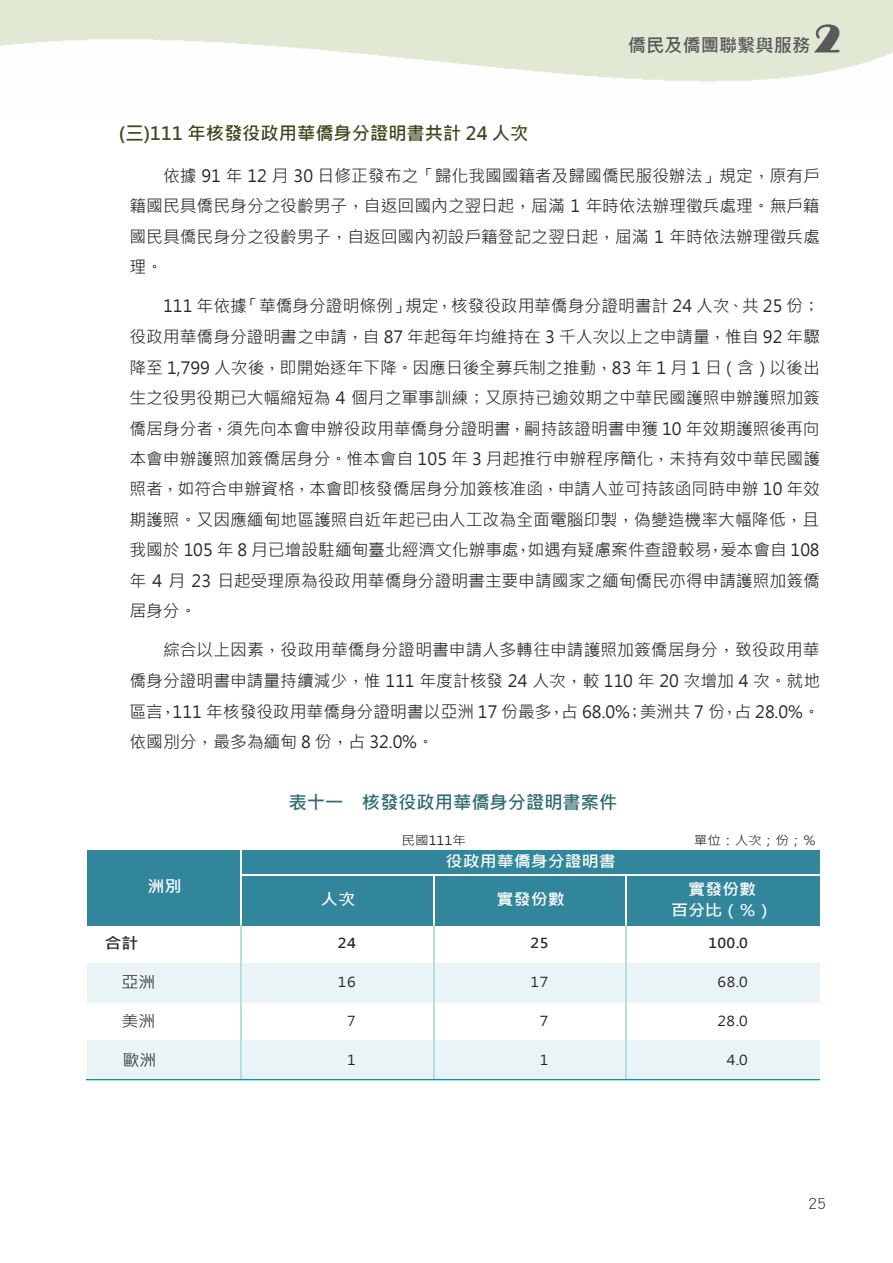
<style>
.page{position:relative;width:893px;height:1263px;background:#fff}
.page>*{position:absolute;margin:0;border:0;box-sizing:border-box;transform-origin:0 0}
.t1{font:700 18.3px "Microsoft Jheng Hei";color:#3e471d}
.t2{font:700 18.3px "Microsoft Jheng Hei";color:#316b71}
.t3{font:700 18.3px "Microsoft Jheng Hei";color:#595959}
.t4{font:16.8px/30.5px "Microsoft Jheng Hei";color:#262626;text-align:justify}
.t5{font:16.5px "DF Hei Std W3";color:#231f20}
.t6{font:700 15.75px/21px "Microsoft Jheng Hei";color:#fff;text-align:center;scale:1.08 1}
.t7{font:15.75px "Microsoft Jheng Hei";color:#262626;scale:1.08 1}
.t8{font:700 15.75px "Microsoft Jheng Hei";color:#262626;scale:1.08 1}
.t9{font:13.65px "Microsoft Jheng Hei";letter-spacing:.03em;color:#262626;scale:1.08 1}
.t10{font:700 13.65px "Microsoft Jheng Hei";letter-spacing:.015em;color:#262626;scale:1.08 1}
.t11{font:12.6px "Microsoft Jheng Hei";color:#262626;scale:1.08 1}
.s1{font-family:"Broadway";font-weight:400;font-size:39.45px}
.s2{font-family:"P Ming Li U"}
</style>
<div class="page">
<svg style="left:813px;top:24px;width:27px;height:29px"></svg>
<div style="left:88px;top:849px;width:732px;height:76px;background:#31869b"></div>
<div style="left:88px;top:963px;width:732px;height:40px;background:#eaf3f6"></div>
<div style="left:88px;top:1040px;width:732px;height:40px;background:#eaf3f6"></div>
<hr style="left:240px;top:850px;width:2px;height:74px;background:#fff">
<hr style="left:433px;top:875px;width:1px;height:49px;background:#fff">
<hr style="left:626px;top:875px;width:1px;height:49px;background:#fff">
<hr style="left:240px;top:924px;width:2px;height:155px;background:#b6dde8">
<hr style="left:433px;top:924px;width:1px;height:155px;background:#b6dde8">
<hr style="left:626px;top:924px;width:1px;height:155px;background:#b6dde8">
<hr style="left:86px;top:849px;width:734px;height:1px;background:#fff">
<hr style="left:242px;top:874px;width:578px;height:1px;background:#fff">
<hr style="left:86px;top:1079px;width:734px;height:1px;background:#099">
<p class="t3" style="left:628px;top:34px;width:214px">僑民及僑團聯繫與服務 <span class="s1">2</span></p>
<p class="t1" style="left:119px;top:122px;width:411px">(三)111 年核發役政用華僑身分證明書共計 24 人次</p>
<p class="t4" style="left:129px;top:161px;width:692px;text-indent:34px">依據 91 年 12 月 30 日修正發布之「歸化我國國籍者及歸國僑民服役辦法」規定<span class="s2">，</span>原有戶籍國民具僑民身分之役齡男子<span class="s2">，</span>自返回國內之翌日起<span class="s2">，</span>屆滿 1 年時依法辦理徵兵處理。無戶籍國民具僑民身分之役齡男子<span class="s2">，</span>自返回國內初設戶籍登記之翌日起<span class="s2">，</span>屆滿 1 年時依法辦理徵兵處理。</p>
<p class="t4" style="left:129px;top:291px;width:692px;text-indent:34px">111 年依據「華僑身分證明條例」規定<span class="s2">，</span>核發役政用華僑身分證明書計 24 人次、共 25 份<span class="s2">；</span>役政用華僑身分證明書之申請<span class="s2">，</span>自 87 年起每年均維持在 3 千人次以上之申請量<span class="s2">，</span>惟自 92 年驟降至 1,799 人次後<span class="s2">，</span>即開始逐年下降。因應日後全募兵制之推動<span class="s2">，</span>83 年 1 月 1 日（含）以後出生之役男役期已大幅縮短為 4 個月之軍事訓練<span class="s2">；</span>又原持已逾效期之中華民國護照申辦護照加簽僑居身分者<span class="s2">，</span>須先向本會申辦役政用華僑身分證明書<span class="s2">，</span>嗣持該證明書申獲 10 年效期護照後再向本會申辦護照加簽僑居身分。惟本會自 105 年 3 月起推行申辦程序簡化<span class="s2">，</span>未持有效中華民國護照者<span class="s2">，</span>如符合申辦資格<span class="s2">，</span>本會即核發僑居身分加簽核准函<span class="s2">，</span>申請人並可持該函同時申辦 10 年效期護照。又因應緬甸地區護照自近年起已由人工改為全面電腦印製<span class="s2">，</span>偽變造機率大幅降低<span class="s2">，</span>且我國於 105 年 8 月已增設駐緬甸臺北經濟文化辦事處<span class="s2">，</span>如遇有疑慮案件查證較易<span class="s2">，</span>爰本會自 108年 4 月 23 日起受理原為役政用華僑身分證明書主要申請國家之緬甸僑民亦得申請護照加簽僑居身分。</p>
<p class="t4" style="left:129px;top:635px;width:692px;text-indent:34px">綜合以上因素<span class="s2">，</span>役政用華僑身分證明書申請人多轉往申請護照加簽僑居身分<span class="s2">，</span>致役政用華僑身分證明書申請量持續減少<span class="s2">，</span>惟 111 年度計核發 24 人次<span class="s2">，</span>較 110 年 20 次增加 4 次。就地區言<span class="s2">，</span>111 年核發役政用華僑身分證明書以亞洲 17 份最多<span class="s2">，</span>占 68.0%<span class="s2">；</span>美洲共 7 份<span class="s2">，</span>占 28.0%。依國別分<span class="s2">，</span>最多為緬甸 8 份<span class="s2">，</span>占 32.0%。</p>
<p class="t6" style="left:148px;top:875px;width:33px">洲別</p>
<p class="t2" style="left:289px;top:790px;width:330px">表十一 核發役政用華僑身分證明書案件</p>
<p class="t11" style="left:401px;top:832px;width:61px">民國111年</p>
<p class="t6" style="left:446px;top:850px;width:159px">役政用華僑身分證明書</p>
<p class="t11" style="left:694px;top:832px;width:115px">單位：人次；份；％</p>
<p class="t6" style="left:321px;top:889px;width:33px">人次</p>
<p class="t6" style="left:497px;top:889px;width:65px">實發份數</p>
<p class="t6" style="left:671px;top:879px;width:96px">實發份數<br>百分比（％）</p>
<p class="t8" style="left:105px;top:934px;width:33px">合計</p>
<p class="t10" style="left:338px;top:935px;width:18px">24</p>
<p class="t10" style="left:531px;top:935px;width:18px">25</p>
<p class="t10" style="left:709px;top:935px;width:38px">100.0</p>
<p class="t7" style="left:105px;top:972px;width:49px">　亞洲</p>
<p class="t9" style="left:338px;top:973px;width:18px">16</p>
<p class="t9" style="left:531px;top:973px;width:18px">17</p>
<p class="t9" style="left:718px;top:973px;width:29px">68.0</p>
<p class="t7" style="left:105px;top:1011px;width:49px">　美洲</p>
<p class="t9" style="left:347px;top:1012px;width:9px">7</p>
<p class="t9" style="left:540px;top:1012px;width:9px">7</p>
<p class="t9" style="left:718px;top:1012px;width:29px">28.0</p>
<p class="t7" style="left:123px;top:1050px;width:33px">歐洲</p>
<p class="t9" style="left:347px;top:1051px;width:9px">1</p>
<p class="t9" style="left:540px;top:1051px;width:9px">1</p>
<p class="t9" style="left:727px;top:1051px;width:21px">4.0</p>
<p class="t5" style="left:808px;top:1194px;width:20px">25</p>
</div>
